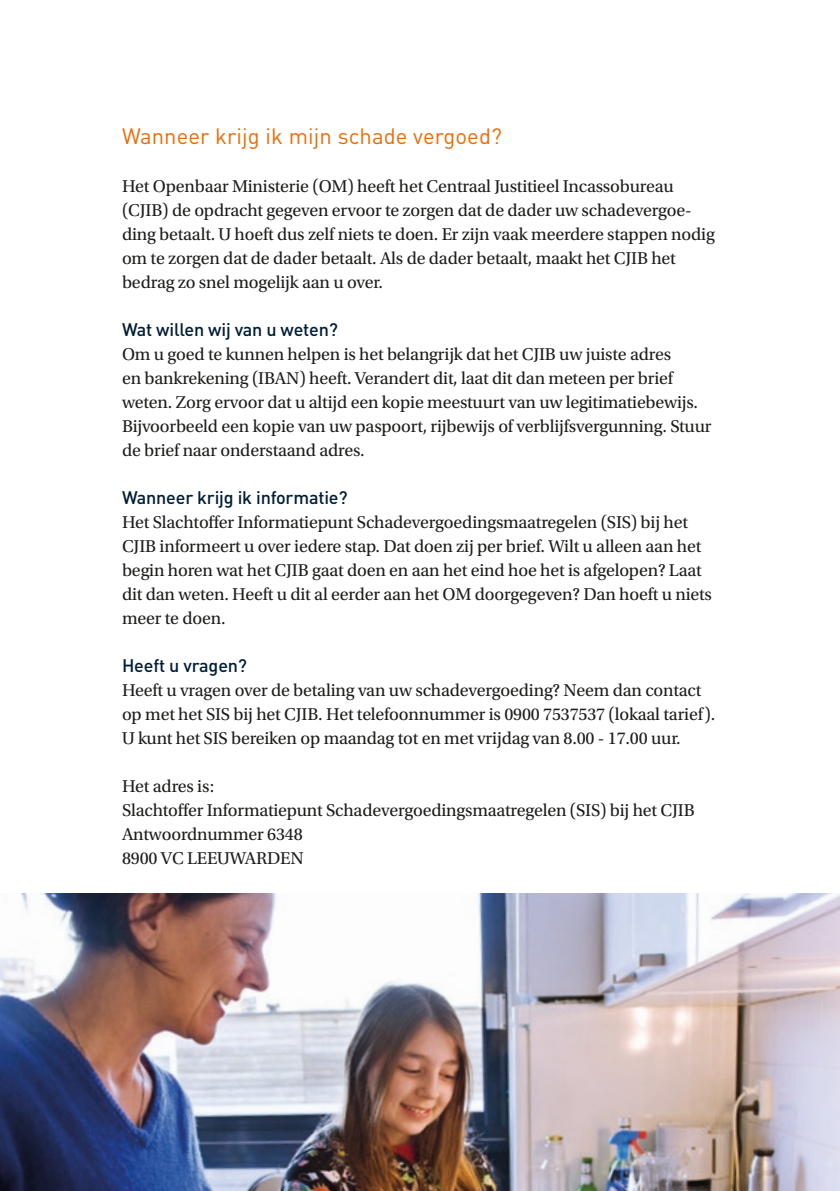
<style>
.page{position:relative;width:840px;height:1191px;background:#fff}
.page>*{position:absolute;margin:0;border:0;box-sizing:border-box;transform-origin:0 0}
._03_Paragraafkop{font:22px "DIN";letter-spacing:.005em;color:#ed6b06}
._00_Platte_tekst{font:18px/24px "Utopia Std";letter-spacing:-.01em;color:#1d1d1b}
._04_Subparagraafkop{font:500 18px "DIN";letter-spacing:-.01em;color:#001d37}
</style>
<div class="page">
<img style="left:0;top:893px;width:839px;height:298px">
<h2 class="_03_Paragraafkop" style="left:122px;top:124px;width:381px">Wanneer krijg ik mijn schade vergoed?</h2>
<p class="_00_Platte_tekst" style="left:122px;top:174px;width:594px">Het Openbaar Ministerie (OM) heeft het Centraal Justitieel Incassobureau (CJIB) de opdracht gegeven ervoor te zorgen dat de dader uw schadevergoe&shy;ding betaalt. U hoeft dus zelf niets te doen. Er zijn vaak meerdere stappen nodig om te zorgen dat de dader betaalt. Als de dader betaalt, maakt het CJIB het bedrag zo snel mogelijk aan u over.</p>
<h3 class="_04_Subparagraafkop" style="left:122px;top:317px;width:217px">Wat willen wij van u weten?</h3>
<p class="_00_Platte_tekst" style="left:122px;top:342px;width:590px">Om u goed te kunnen helpen is het belangrijk dat het CJIB uw juiste adres<br>en bankrekening (IBAN) heeft. Verandert dit, laat dit dan meteen per brief weten. Zorg ervoor dat u altijd een kopie meestuurt van uw legitimatiebewijs.<br>Bijvoorbeeld een kopie van uw paspoort, rijbewijs of verblijfsvergunning. Stuur de brief naar onderstaand adres.</p>
<h3 class="_04_Subparagraafkop" style="left:122px;top:485px;width:227px">Wanneer krijg ik informatie?</h3>
<p class="_00_Platte_tekst" style="left:122px;top:510px;width:591px">Het Slachtoffer Informatiepunt Schadevergoedingsmaatregelen (SIS) bij het CJIB informeert u over iedere stap. Dat doen zij per brief. Wilt u alleen aan het begin horen wat het CJIB gaat doen en aan het eind hoe het is afgelopen? Laat dit dan weten. Heeft u dit al eerder aan het OM doorgegeven? Dan hoeft u niets meer te doen.</p>
<h3 class="_04_Subparagraafkop" style="left:122px;top:653px;width:126px">Heeft u vragen?</h3>
<p class="_00_Platte_tekst" style="left:122px;top:678px;width:594px">Heeft u vragen over de betaling van uw schadevergoeding? Neem dan contact op met het SIS bij het CJIB. Het telefoonnummer is 0900 7537537 (lokaal tarief).<br>U kunt het SIS bereiken op maandag tot en met vrijdag van 8.00 - 17.00 uur.</p>
<p class="_00_Platte_tekst" style="left:122px;top:774px;width:94px">Het adres is:</p>
<p class="_00_Platte_tekst" style="left:122px;top:798px;width:574px">Slachtoffer Informatiepunt Schadevergoedingsmaatregelen (SIS) bij het CJIB</p>
<p class="_00_Platte_tekst" style="left:122px;top:822px;width:182px">Antwoordnummer 6348</p>
<p class="_00_Platte_tekst" style="left:122px;top:846px;width:183px">8900 VC LEEUWARDEN</p>
</div>
